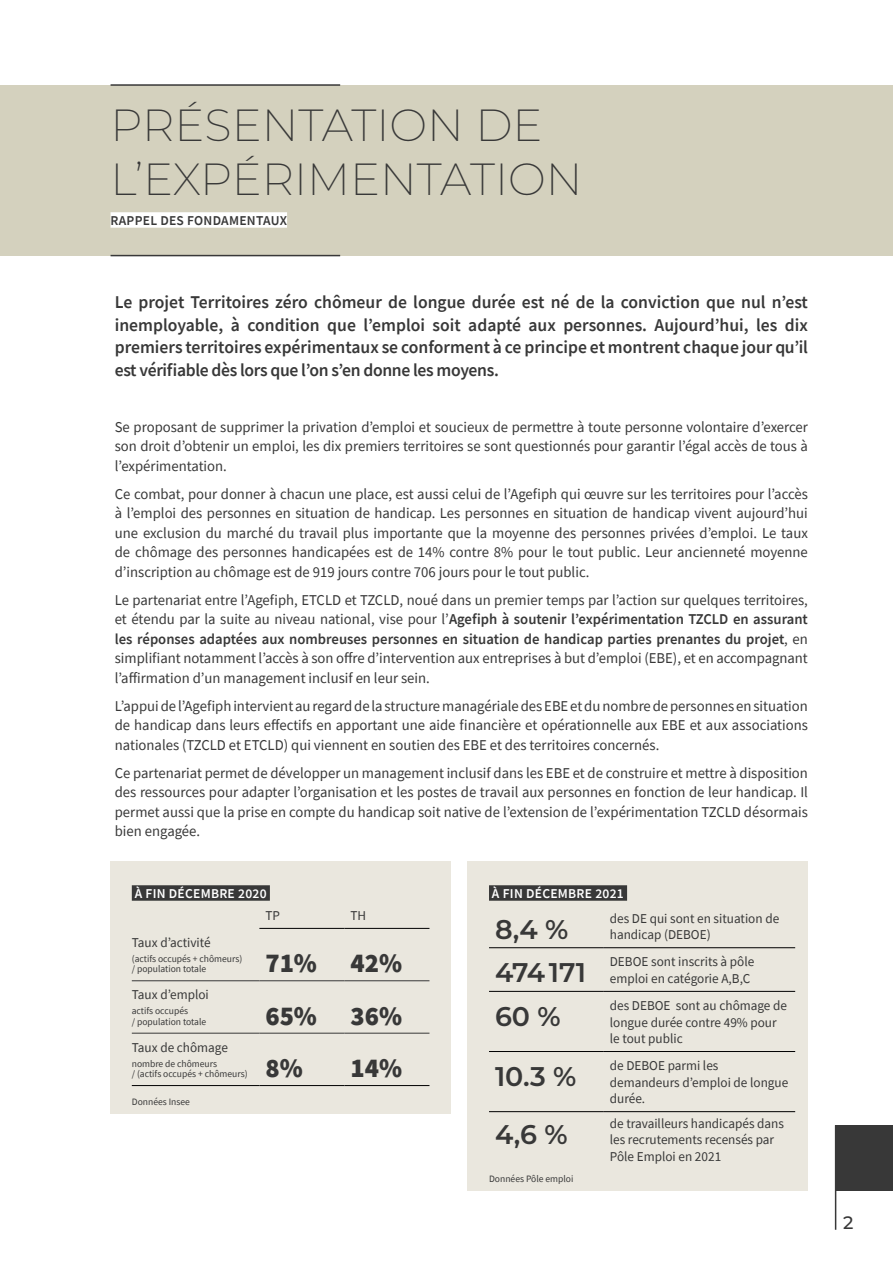
<style>
.page{position:relative;width:893px;height:1263px;background:#fff}
.page>*{position:absolute;margin:0;border:0;box-sizing:border-box;transform-origin:0 0}
.t1{font:200 45px/54px "Montserrat";color:#383838}
.t2{font:600 27px "Montserrat";color:#383838}
.t3{font:900 27px "Source Sans Pro";color:#383838}
.t4{font:600 18px/22.5px "Source Sans Pro";letter-spacing:-.02em;color:#383838;text-align:justify}
.t5{font:500 18px "Montserrat";color:#383838}
.t6{font:15px/19.5px "Source Sans Pro";color:#383838;text-align:justify}
.t7{font:13.5px/16.5px "Source Sans Pro";color:#383838}
.t8{font:600 13.5px "Source Sans Pro";letter-spacing:.02em;color:#fff}
.t9{font:600 13.5px "Source Sans Pro";letter-spacing:.02em;color:#383838}
.t10{font:9.75px/10.5px "Source Sans Pro";color:#383838}
.s1{font-weight:600}
</style>
<div class="page">
<hr style="left:835px;top:1125px;width:1px;height:105px;background:#383838">
<div style="left:836px;top:1125px;width:57px;height:65px;background:#383838"></div>
<div style="left:0;top:85px;width:893px;height:170px;background:#d4d1be"></div>
<hr style="left:111px;top:84px;width:229px;height:2px;background:#383838">
<hr style="left:111px;top:255px;width:229px;height:1px;background:#383838">
<div style="left:111px;top:212px;width:176px;height:16px;background:#fff"></div>
<div style="left:111px;top:861px;width:340px;height:252px;background:#eae7de"></div>
<hr style="left:132px;top:980px;width:127px;height:1px;background:#383838">
<hr style="left:259px;top:980px;width:85px;height:1px;background:#383838">
<hr style="left:344px;top:980px;width:85px;height:1px;background:#383838">
<hr style="left:132px;top:1033px;width:127px;height:1px;background:#383838">
<hr style="left:259px;top:1033px;width:85px;height:1px;background:#383838">
<hr style="left:344px;top:1033px;width:85px;height:1px;background:#383838">
<hr style="left:259px;top:928px;width:85px;height:1px;background:#000">
<hr style="left:344px;top:928px;width:85px;height:1px;background:#000">
<hr style="left:132px;top:1085px;width:127px;height:1px;background:#000">
<hr style="left:259px;top:1085px;width:85px;height:1px;background:#000">
<hr style="left:344px;top:1085px;width:85px;height:1px;background:#000">
<div style="left:132px;top:885px;width:138px;height:16px;background:#383838"></div>
<div style="left:468px;top:861px;width:340px;height:330px;background:#eae7de"></div>
<hr style="left:489px;top:947px;width:115px;height:1px;background:#000">
<hr style="left:604px;top:947px;width:191px;height:1px;background:#000">
<hr style="left:489px;top:991px;width:115px;height:1px;background:#000">
<hr style="left:604px;top:991px;width:191px;height:1px;background:#000">
<hr style="left:489px;top:1051px;width:115px;height:1px;background:#000">
<hr style="left:604px;top:1051px;width:191px;height:1px;background:#000">
<hr style="left:489px;top:1111px;width:115px;height:1px;background:#000">
<hr style="left:604px;top:1111px;width:191px;height:1px;background:#000">
<div style="left:489px;top:885px;width:138px;height:16px;background:#383838"></div>
<p class="t1" style="left:111px;top:97px;width:473px">PRÉSENTATION DE<br>L’EXPÉRIMENTATION</p>
<p class="t9" style="left:111px;top:212px;width:178px">RAPPEL DES FONDAMENTAUX</p>
<p class="t4" style="left:115px;top:291px;width:695px">Le projet Territoires zéro chômeur de longue durée est né de la conviction que nul n’est inemployable, à condition que l’emploi soit adapté aux personnes. Aujourd’hui, les dix premiers territoires expérimentaux se conforment à ce principe et montrent chaque jour qu’il est vérifiable dès lors que l’on s’en donne les moyens.</p>
<p class="t6" style="left:115px;top:417px;width:695px">Se proposant de supprimer la privation d’emploi et soucieux de permettre à toute personne volontaire d’exercer son droit d’obtenir un emploi, les dix premiers territoires se sont questionnés pour garantir l’égal accès de tous à l’expérimentation.</p>
<p class="t6" style="left:115px;top:484px;width:695px">Ce combat, pour donner à chacun une place, est aussi celui de l’Agefiph qui œuvre sur les territoires pour l’accès à l’emploi des personnes en situation de handicap. Les personnes en situation de handicap vivent aujourd’hui une exclusion du marché du travail plus importante que la moyenne des personnes privées d’emploi. Le taux de chômage des personnes handicapées est de 14% contre 8% pour le tout public. Leur ancienneté moyenne d’inscription au chômage est de 919 jours contre 706 jours pour le tout public.</p>
<p class="t6" style="left:115px;top:590px;width:695px">Le partenariat entre l’Agefiph, ETCLD et TZCLD, noué dans un premier temps par l’action sur quelques territoires, et étendu par la suite au niveau national, vise pour l’<span class="s1">Agefiph à soutenir l’expérimentation TZCLD en assurant les réponses adaptées aux nombreuses personnes en situation de handicap parties prenantes du projet</span>, en simplifiant notamment l’accès à son offre d’intervention aux entreprises à but d’emploi (EBE), et en accompagnant l’affirmation d’un management inclusif en leur sein.</p>
<p class="t6" style="left:115px;top:696px;width:695px">L’appui de l’Agefiph intervient au regard de la structure managériale des EBE et du nombre de personnes en situation de handicap dans leurs effectifs en apportant une aide financière et opérationnelle aux EBE et aux associations nationales (TZCLD et ETCLD) qui viennent en soutien des EBE et des territoires concernés.</p>
<p class="t6" style="left:115px;top:763px;width:695px">Ce partenariat permet de développer un management inclusif dans les EBE et de construire et mettre à disposition des ressources pour adapter l’organisation et les postes de travail aux personnes en fonction de leur handicap. Il permet aussi que la prise en compte du handicap soit native de l’extension de l’expérimentation TZCLD désormais bien engagée.</p>
<p class="t8" style="left:135px;top:885px;width:133px">À FIN DÉCEMBRE 2020</p>
<p class="t7" style="left:265px;top:907px;width:16px">TP</p>
<p class="t7" style="left:350px;top:907px;width:17px">TH</p>
<p class="t7" style="left:132px;top:934px;width:80px">Taux d’activité</p>
<p class="t10" style="left:132px;top:953px;width:112px">(actifs occupés + chômeurs) / population totale</p>
<p class="t3" style="left:265px;top:945px;width:53px">71%</p>
<p class="t3" style="left:350px;top:945px;width:53px">42%</p>
<p class="t7" style="left:132px;top:986px;width:79px">Taux d’emploi</p>
<p class="t10" style="left:132px;top:1005px;width:76px">actifs occupés<br>/ population totale</p>
<p class="t3" style="left:265px;top:997px;width:53px">65%</p>
<p class="t3" style="left:350px;top:997px;width:53px">36%</p>
<p class="t7" style="left:132px;top:1039px;width:98px">Taux de chômage</p>
<p class="t10" style="left:132px;top:1058px;width:117px">nombre de chômeurs<br>/ (actifs occupés + chômeurs)</p>
<p class="t3" style="left:265px;top:1049px;width:39px">8%</p>
<p class="t3" style="left:350px;top:1049px;width:53px">14%</p>
<p class="t10" style="left:132px;top:1096px;width:60px">Données Insee</p>
<p class="t8" style="left:492px;top:885px;width:133px">À FIN DÉCEMBRE 2021</p>
<p class="t2" style="left:495px;top:910px;width:75px">8,4 %</p>
<p class="t7" style="left:610px;top:910px;width:171px">des DE qui sont en situation de handicap (DEBOE)</p>
<p class="t2" style="left:495px;top:954px;width:93px">474 171</p>
<p class="t7" style="left:610px;top:953px;width:146px">DEBOE sont inscrits à pôle emploi en catégorie A,B,C</p>
<p class="t2" style="left:495px;top:997px;width:67px">60 %</p>
<p class="t7" style="left:610px;top:997px;width:179px">des DEBOE sont au chômage de longue durée contre 49% pour le tout public</p>
<p class="t2" style="left:495px;top:1057px;width:83px">10.3 %</p>
<p class="t7" style="left:610px;top:1057px;width:180px">de DEBOE parmi les demandeurs d’emploi de longue durée.</p>
<p class="t2" style="left:495px;top:1115px;width:74px">4,6 %</p>
<p class="t7" style="left:610px;top:1115px;width:176px">de travailleurs handicapés dans les recrutements recensés par<br>Pôle Emploi en 2021</p>
<p class="t10" style="left:489px;top:1173px;width:86px">Données Pôle emploi</p>
<p class="t5" style="left:843px;top:1210px;width:12px">2</p>
</div>
